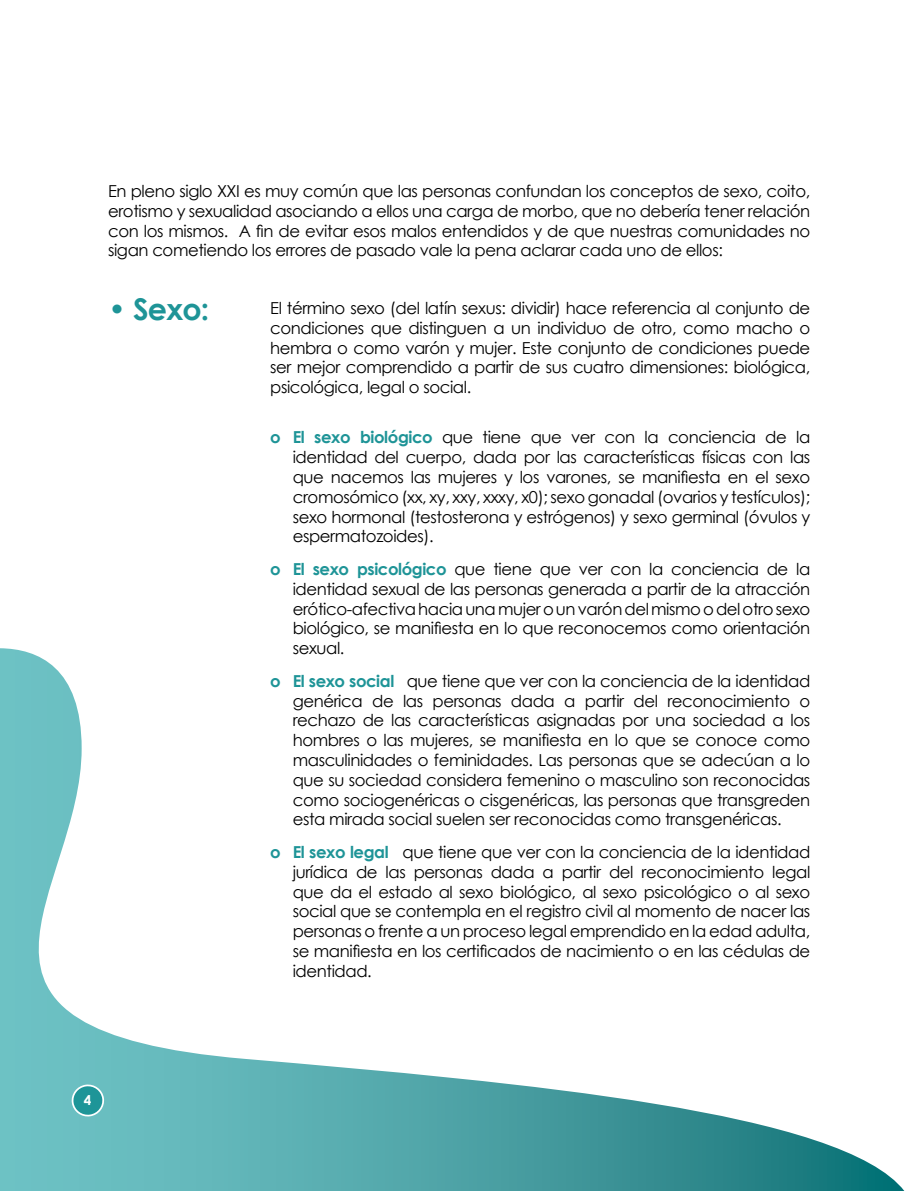
<style>
.page{position:relative;width:915px;height:1191px;background:#fff}
.page>*{position:absolute;margin:0;border:0;box-sizing:border-box;transform-origin:0 0}
.t1{font:700 30px "Century Gothic";color:#1e9497}
.t2{font:16.5px/19.8px "Century Gothic";letter-spacing:-.025em;color:#000;text-align:justify}
.t3{font:700 13.5px "Century Gothic";color:#fff}
.s1{font-weight:700;color:#1e9497}
</style>
<div class="page">
<svg style="left:0;top:648px;width:904px;height:543px"></svg>
<svg style="left:71px;top:1083px;width:34px;height:34px"></svg>
<p class="t2" style="left:108px;top:181px;width:703px">En pleno siglo XXI es muy común que las personas confundan los conceptos de sexo, coito, erotismo y sexualidad asociando a ellos una carga de morbo, que no debería tener relación con los mismos. A fin de evitar esos malos entendidos y de que nuestras comunidades no sigan cometiendo los errores de pasado vale la pena aclarar cada uno de ellos:</p>
<h1 class="t1" style="left:108px;top:286px;width:103px">• Sexo:</h1>
<p class="t2" style="left:270px;top:298px;width:541px">El término sexo (del latín sexus: dividir) hace referencia al conjunto de condiciones que distinguen a un individuo de otro, como macho o hembra o como varón y mujer. Este conjunto de condiciones puede ser mejor comprendido a partir de sus cuatro dimensiones: biológica, psicológica, legal o social.</p>
<p class="t2" style="left:293px;top:427px;width:519px;text-indent:-23px"><span class="s1">o El sexo biológico</span> que tiene que ver con la conciencia de la identidad del cuerpo, dada por las características físicas con las que nacemos las mujeres y los varones, se manifiesta en el sexo cromosómico (xx, xy, xxy, xxxy, x0); sexo gonadal (ovarios y testículos); sexo hormonal (testosterona y estrógenos) y sexo germinal (óvulos y espermatozoides).</p>
<p class="t2" style="left:293px;top:559px;width:519px;text-indent:-23px"><span class="s1">o El sexo psicológico</span> que tiene que ver con la conciencia de la identidad sexual de las personas generada a partir de la atracción erótico-afectiva hacia una mujer o un varón del mismo o del otro sexo biológico, se manifiesta en lo que reconocemos como orientación sexual.</p>
<p class="t2" style="left:293px;top:670px;width:519px;text-indent:-23px"><span class="s1">o El sexo social</span> que tiene que ver con la conciencia de la identidad genérica de las personas dada a partir del reconocimiento o rechazo de las características asignadas por una sociedad a los hombres o las mujeres, se manifiesta en lo que se conoce como masculinidades o feminidades. Las personas que se adecúan a lo que su sociedad considera femenino o masculino son reconocidas como sociogenéricas o cisgenéricas, las personas que transgreden esta mirada social suelen ser reconocidas como transgenéricas.</p>
<p class="t2" style="left:293px;top:842px;width:519px;text-indent:-23px"><span class="s1">o El sexo legal</span> que tiene que ver con la conciencia de la identidad jurídica de las personas dada a partir del reconocimiento legal que da el estado al sexo biológico, al sexo psicológico o al sexo social que se contempla en el registro civil al momento de nacer las personas o frente a un proceso legal emprendido en la edad adulta, se manifiesta en los certificados de nacimiento o en las cédulas de identidad.</p>
<p class="t3" style="left:84px;top:1090px;width:9px">4</p>
</div>
